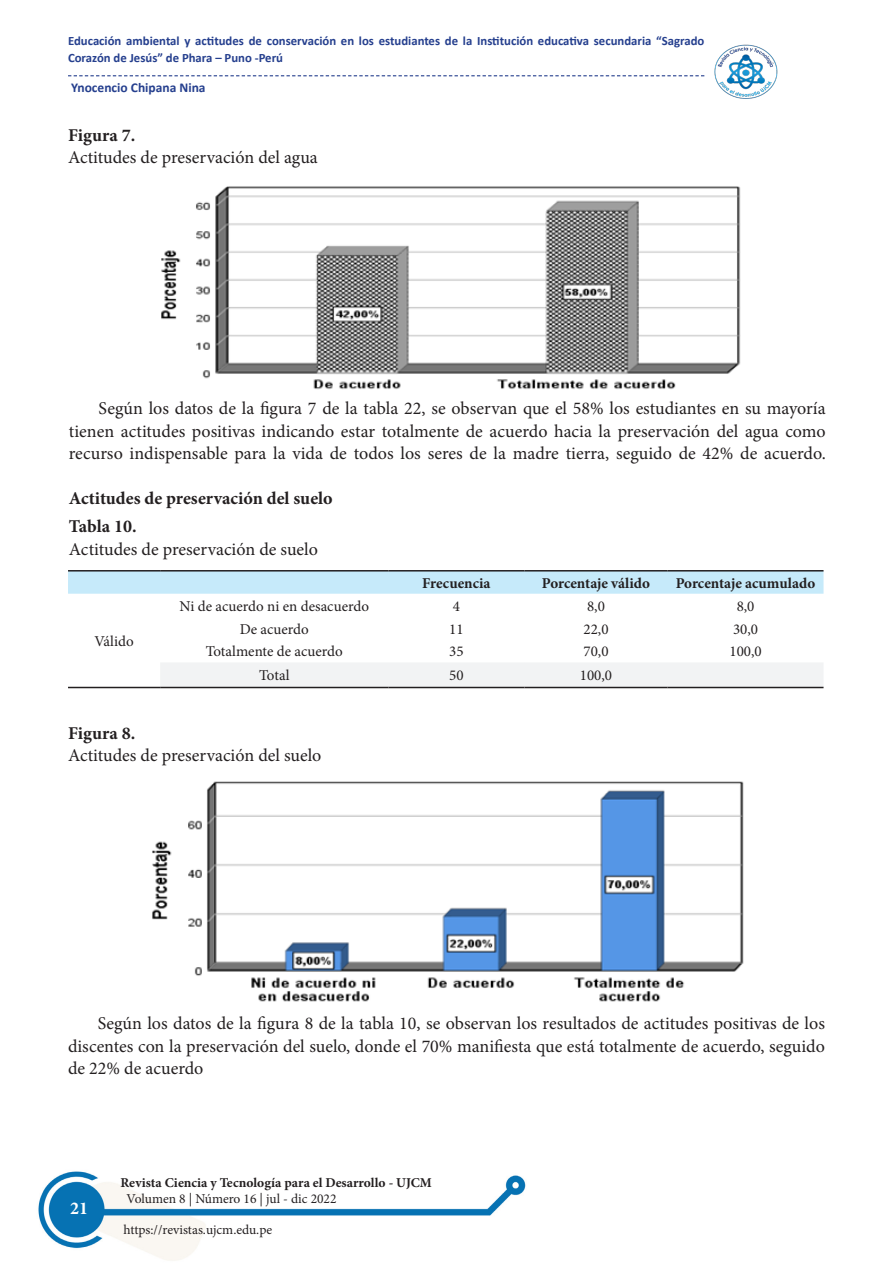
<style>
.page{position:relative;width:893px;height:1263px;background:#fff}
.page>*{position:absolute;margin:0;border:0;box-sizing:border-box;transform-origin:0 0}
.t1{font:18px/22.5px "Minion Pro";color:#231f20;text-align:justify}
.t2{font:700 18px "Minion Pro";color:#231f20}
.t3{font:700 18px "Minion Pro";color:#fff}
.t4{font:15px "Minion Pro";color:#231f20}
.t5{font:700 15px "Minion Pro";color:#231f20}
.t6{font:13.5px "Minion Pro";color:#231f20}
.t7{font:700 13.5px "Minion Pro";color:#231f20}
.t8{font:700 13.5px "Calibri";color:#253f8e}
.t9{font:700 12.75px/16.5px "Calibri";color:#253f8e}
</style>
<div class="page">
<img style="left:38px;top:75px;width:786px;height:1186px">
<svg style="left:68px;top:75px;width:636px;height:1px"></svg>
<img style="left:713px;top:44px;width:65px;height:57px">
<img style="left:152px;top:177px;width:590px;height:215px">
<svg style="left:68px;top:571px;width:755px;height:23px"></svg>
<div style="left:160px;top:662px;width:663px;height:25px;background:#f2f3f4"></div>
<hr style="left:68px;top:570px;width:92px;height:1px;background:#231f20">
<hr style="left:160px;top:570px;width:228px;height:1px;background:#231f20">
<hr style="left:388px;top:570px;width:136px;height:1px;background:#231f20">
<hr style="left:524px;top:570px;width:144px;height:1px;background:#231f20">
<hr style="left:668px;top:570px;width:155px;height:1px;background:#231f20">
<hr style="left:68px;top:687px;width:92px;height:1px;background:#231f20">
<hr style="left:160px;top:687px;width:228px;height:1px;background:#231f20">
<hr style="left:388px;top:687px;width:136px;height:1px;background:#231f20">
<hr style="left:524px;top:687px;width:144px;height:1px;background:#231f20">
<hr style="left:668px;top:687px;width:155px;height:1px;background:#231f20">
<img style="left:144px;top:775px;width:607px;height:231px">
<p class="t9" style="left:68px;top:33px;width:638px">Educación ambiental y actitudes de conservación en los estudiantes de la Institución educativa secundaria “Sagrado<br>Corazón de Jesús” de Phara – Puno -Perú</p>
<p class="t8" style="left:71px;top:78px;width:136px">Ynocencio Chipana Nina</p>
<p class="t2" style="left:68px;top:122px;width:69px">Figura 7.</p>
<p class="t1" style="left:68px;top:146px;width:251px">Actitudes de preservación del agua</p>
<p class="t1" style="left:69px;top:397px;width:758px;text-indent:30px">Según los datos de la figura 7 de la tabla 22, se observan que el 58% los estudiantes en su mayoría tienen actitudes positivas indicando estar totalmente de acuerdo hacia la preservación del agua como recurso indispensable para la vida de todos los seres de la madre tierra, seguido de 42% de acuerdo.</p>
<p class="t2" style="left:69px;top:486px;width:265px">Actitudes de preservación del suelo</p>
<p class="t2" style="left:69px;top:514px;width:69px">Tabla 10.</p>
<p class="t1" style="left:69px;top:538px;width:250px">Actitudes de preservación de suelo</p>
<p class="t5" style="left:422px;top:572px;width:70px">Frecuencia</p>
<p class="t5" style="left:542px;top:572px;width:110px">Porcentaje válido</p>
<p class="t5" style="left:676px;top:572px;width:141px">Porcentaje acumulado</p>
<p class="t4" style="left:95px;top:631px;width:41px">Válido</p>
<p class="t4" style="left:180px;top:596px;width:191px">Ni de acuerdo ni en desacuerdo</p>
<p class="t4" style="left:453px;top:596px;width:9px">4</p>
<p class="t4" style="left:587px;top:596px;width:19px">8,0</p>
<p class="t4" style="left:737px;top:596px;width:19px">8,0</p>
<p class="t4" style="left:240px;top:619px;width:71px">De acuerdo</p>
<p class="t4" style="left:449px;top:619px;width:16px">11</p>
<p class="t4" style="left:583px;top:619px;width:27px">22,0</p>
<p class="t4" style="left:733px;top:619px;width:27px">30,0</p>
<p class="t4" style="left:206px;top:642px;width:139px">Totalmente de acuerdo</p>
<p class="t4" style="left:449px;top:642px;width:16px">35</p>
<p class="t4" style="left:583px;top:642px;width:27px">70,0</p>
<p class="t4" style="left:729px;top:642px;width:34px">100,0</p>
<p class="t4" style="left:259px;top:665px;width:32px">Total</p>
<p class="t4" style="left:449px;top:665px;width:16px">50</p>
<p class="t4" style="left:580px;top:665px;width:34px">100,0</p>
<p class="t2" style="left:68px;top:720px;width:69px">Figura 8.</p>
<p class="t1" style="left:68px;top:744px;width:255px">Actitudes de preservación del suelo</p>
<p class="t1" style="left:68px;top:1012px;width:758px;text-indent:30px">Según los datos de la figura 8 de la tabla 10, se observan los resultados de actitudes positivas de los discentes con la preservación del suelo, donde el 70% manifiesta que está totalmente de acuerdo, seguido de 22% de acuerdo</p>
<p class="t3" style="left:70px;top:1196px;width:19px">21</p>
<p class="t7" style="left:120px;top:1173px;width:313px">Revista Ciencia y Tecnología para el Desarrollo - UJCM</p>
<p class="t6" style="left:127px;top:1189px;width:211px">Volumen 8 | Número 16 | jul - dic 2022</p>
<p class="t6" style="left:124px;top:1220px;width:150px">https://revistas.ujcm.edu.pe</p>
</div>
